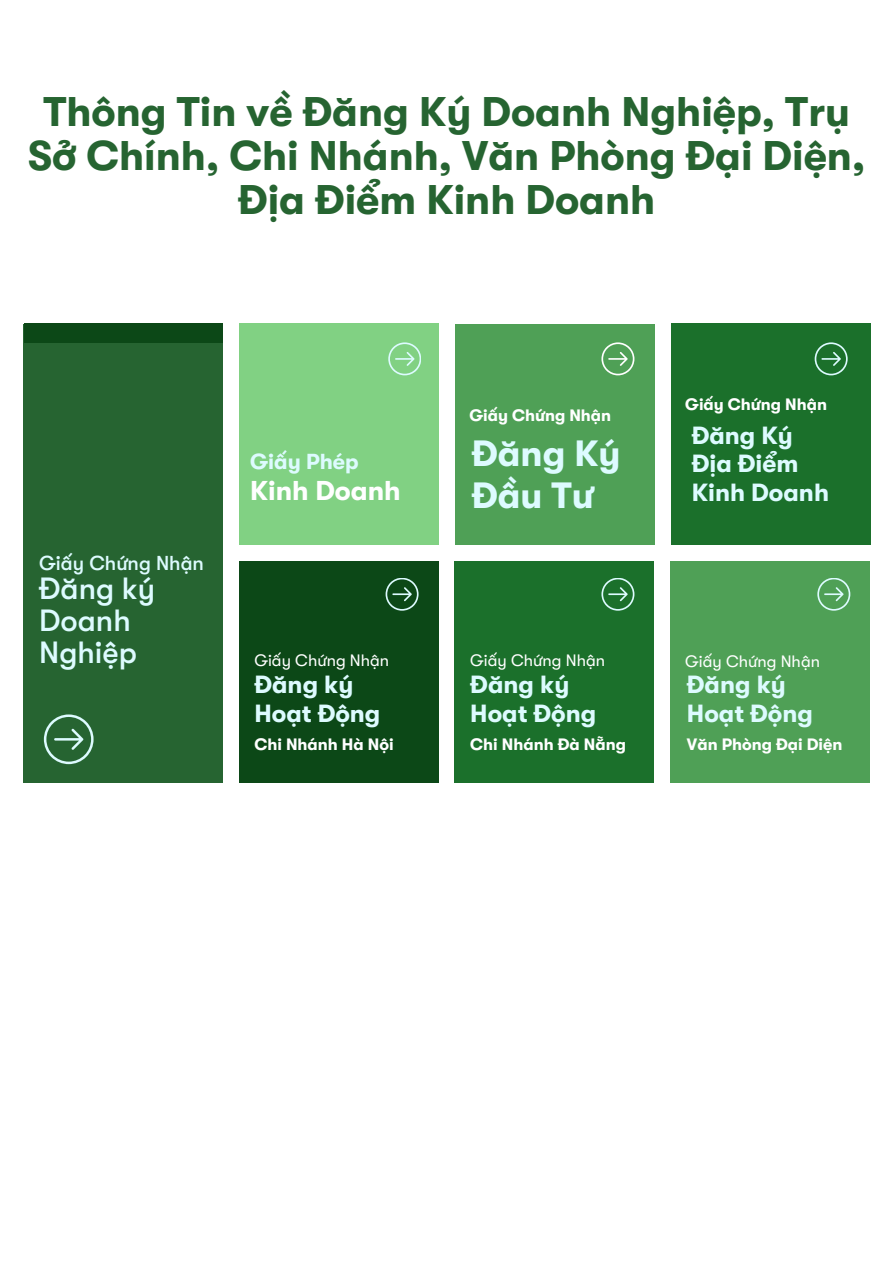
<style>
.page{position:relative;width:894px;height:1264px;background:#fff}
.page>*{position:absolute;margin:0;border:0;box-sizing:border-box;transform-origin:0 0}
.t1{font:700 41.4px/43.8px "Herbalife Walsheim GT";color:#266431;text-align:center}
.t2{font:700 36.45px/41.7px "Herbalife Walsheim GT";color:#ddfbff}
.t3{font:500 30.75px/31.7px "Herbalife Walsheim GT";color:#ddfbff}
.t4{font:700 27.3px "Herbalife Walsheim GT";color:#fff}
.t5{font:700 24.75px/28px "Herbalife Walsheim GT";color:#ddfbff}
.t6{font:700 21.75px "Herbalife Walsheim GT";color:#ddfbff}
.t7{font:500 20.1px "Herbalife Walsheim GT";color:#ddfbff}
.t8{font:700 16.5px "Herbalife Walsheim GT";color:#fff}
.t9{font:16.5px "Herbalife Walsheim GT";color:#fff}
</style>
<div class="page">
<div style="left:23px;top:324px;width:200px;height:458px;background:#266431"></div>
<div style="left:24px;top:323px;width:199px;height:19px;background:#0c4817"></div>
<svg style="left:44px;top:714px;width:49px;height:50px"></svg>
<div style="left:455px;top:324px;width:199px;height:220px;background:#4fa056"></div>
<svg style="left:601px;top:343px;width:33px;height:32px"></svg>
<div style="left:670px;top:323px;width:200px;height:221px;background:#1b702b"></div>
<svg style="left:814px;top:343px;width:33px;height:32px"></svg>
<div style="left:239px;top:324px;width:199px;height:220px;background:#81d183"></div>
<svg style="left:388px;top:343px;width:33px;height:32px"></svg>
<div style="left:239px;top:561px;width:199px;height:221px;background:#0c4817"></div>
<svg style="left:385px;top:578px;width:33px;height:32px"></svg>
<div style="left:454px;top:561px;width:200px;height:221px;background:#1b702b"></div>
<svg style="left:601px;top:578px;width:33px;height:32px"></svg>
<div style="left:670px;top:561px;width:200px;height:221px;background:#4fa056"></div>
<svg style="left:817px;top:578px;width:32px;height:32px"></svg>
<h6 class="t1" style="left:28px;top:90px;width:838px">Thông Tin về Đăng Ký Doanh Nghiệp, Trụ<br>Sở Chính, Chi Nhánh, Văn Phòng Đại Diện,<br>Địa Điểm Kinh Doanh</h6>
<h1 class="t7" style="left:39px;top:551px;width:166px">Giấy Chứng Nhận</h1>
<h1 class="t3" style="left:39px;top:573px;width:117px">Đăng ký<br>Doanh<br>Nghiệp</h1>
<p class="t6" style="left:250px;top:449px;width:110px">Giấy Phép</p>
<h4 class="t4" style="left:250px;top:475px;width:152px">Kinh Doanh</h4>
<h6 class="t9" style="left:254px;top:651px;width:136px">Giấy Chứng Nhận</h6>
<h4 class="t5" style="left:254px;top:671px;width:127px">Đăng ký<br>Hoạt Động</h4>
<p class="t8" style="left:254px;top:735px;width:141px">Chi Nhánh Hà Nội</p>
<p class="t8" style="left:469px;top:406px;width:143px">Giấy Chứng Nhận</p>
<h3 class="t2" style="left:471px;top:433px;width:150px">Đăng Ký<br>Đầu Tư</h3>
<h2 class="t9" style="left:470px;top:651px;width:136px">Giấy Chứng Nhận</h2>
<h6 class="t5" style="left:470px;top:671px;width:127px">Đăng ký<br>Hoạt Động</h6>
<p class="t8" style="left:470px;top:735px;width:157px">Chi Nhánh Đà Nẵng</p>
<h5 class="t8" style="left:685px;top:395px;width:143px">Giấy Chứng Nhận</h5>
<p class="t5" style="left:691px;top:422px;width:139px">Đăng Ký<br>Địa Điểm<br>Kinh Doanh</p>
<p class="t9" style="left:685px;top:652px;width:136px">Giấy Chứng Nhận</p>
<p class="t5" style="left:686px;top:671px;width:127px">Đăng ký<br>Hoạt Động</p>
<h4 class="t8" style="left:686px;top:735px;width:157px">Văn Phòng Đại Diện</h4>
</div>
